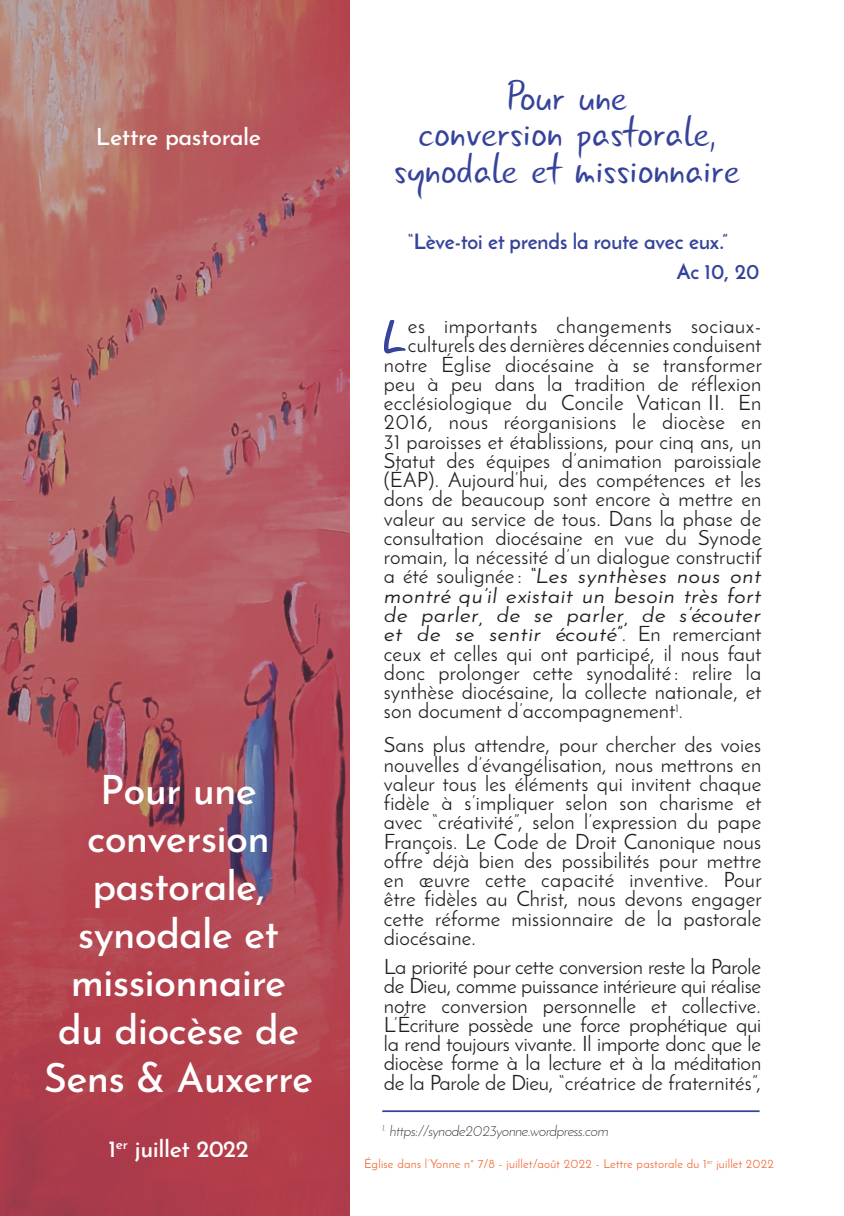
<style>
.page{position:relative;width:844px;height:1216px;background:#fff}
.page>*{position:absolute;margin:0;border:0;box-sizing:border-box;transform-origin:0 0}
.t1{font:43.75px/36.8px "Gunny Rewritten";color:#36439b;text-align:center}
.t2{font:500 40.07px/48.1px "Josefin Sans";letter-spacing:-.02em;color:#fff;text-align:center}
.t3{font:500 23.45px "Josefin Sans";letter-spacing:-.02em;color:#fff}
.t4{font:21px/19.2px "Josefin Sans";letter-spacing:.01em;color:#231f20;text-align:justify}
.t5{font:italic 21px "Josefin Sans";letter-spacing:.01em;color:#231f20}
.t6{font:700 21px/30.3px "Josefin Sans";color:#36439b}
.t7{font:italic 300 14.88px "Josefin Sans";letter-spacing:-.02em;color:#231f20}
.t8{font:12.25px "Josefin Sans";letter-spacing:.02em;color:#f2642f}
.s1{font-family:"Gunny Rewritten";font-size:44.62px;color:#36439b}
.s2{font-style:normal}
.s3{font-size:19.25px}
</style>
<div class="page">
<svg style="left:1px;top:0;width:348px;height:1215px;background:#b1575e"></svg>
<hr style="left:382px;top:1110px;width:377px;height:1px;background:#36439b">
<p class="t3" style="left:96px;top:119px;width:167px">Lettre pastorale</p>
<h2 class="t2" style="left:44px;top:762px;width:271px">Pour une conversion pastorale, synodale et missionnaire du diocèse de<br>Sens &amp; Auxerre</h2>
<p class="t3" style="left:108px;top:1131px;width:142px">1<sup>er</sup> juillet 2022</p>
<h1 class="t1" style="left:394px;top:79px;width:347px">Pour une<br>conversion pastorale, synodale et missionnaire</h1>
<p class="t6" style="left:676px;top:226px;width:84px;text-indent:-269px">“Lève-toi et prends la route avec eux.”<br>Ac 10, 20</p>
<p class="t4" style="left:384px;top:316px;width:379px"><span class="s1">L</span> es importants changements sociaux-</p>
<p class="t4" style="left:408px;top:335px;width:355px">culturels des dernières décennies conduisent</p>
<p class="t4" style="left:384px;top:354px;width:379px">notre Église diocésaine à se transformer</p>
<p class="t4" style="left:384px;top:373px;width:378px">peu à peu dans la tradition de réflexion</p>
<p class="t4" style="left:384px;top:393px;width:378px">ecclésiologique du Concile Vatican II. En</p>
<p class="t4" style="left:384px;top:412px;width:379px">2016, nous réorganisions le diocèse en</p>
<p class="t4" style="left:384px;top:431px;width:379px">31 paroisses et établissions, pour cinq ans, un</p>
<p class="t4" style="left:384px;top:451px;width:379px">Statut des équipes d’animation paroissiale</p>
<p class="t4" style="left:384px;top:470px;width:379px">(ÉAP). Aujourd’hui, des compétences et les</p>
<p class="t4" style="left:384px;top:489px;width:379px">dons de beaucoup sont encore à mettre en</p>
<p class="t4" style="left:384px;top:508px;width:379px">valeur au service de tous. Dans la phase de</p>
<p class="t4" style="left:384px;top:528px;width:379px">consultation diocésaine en vue du Synode</p>
<p class="t4" style="left:384px;top:547px;width:379px">romain, la nécessité d’un dialogue constructif</p>
<p class="t5" style="left:384px;top:558px;width:379px"><span class="s2">a été soulignée :</span> “Les synthèses nous ont</p>
<p class="t5" style="left:384px;top:577px;width:379px">montré qu’il existait un besoin très fort</p>
<p class="t5" style="left:384px;top:596px;width:379px">de parler, de se parler, de s’écouter</p>
<p class="t5" style="left:384px;top:616px;width:379px">et de se sentir écouté”<span class="s2">. En remerciant</span></p>
<p class="t4" style="left:384px;top:643px;width:379px">ceux et celles qui ont participé, il nous faut</p>
<p class="t4" style="left:384px;top:662px;width:379px">donc prolonger cette synodalité : relire la</p>
<p class="t4" style="left:384px;top:682px;width:379px">synthèse diocésaine, la collecte nationale, et</p>
<p class="t4" style="left:384px;top:701px;width:300px">son document d’accompagnement<sup>1</sup><span class="s3">.</span></p>
<p class="t4" style="left:384px;top:735px;width:379px">Sans plus attendre, pour chercher des voies nouvelles d’évangélisation, nous mettrons en valeur tous les éléments qui invitent chaque fidèle à s’impliquer selon son charisme et avec “créativité”, selon l’expression du pape François. Le Code de Droit Canonique nous offre déjà bien des possibilités pour mettre en œuvre cette capacité inventive. Pour être fidèles au Christ, nous devons engager cette réforme missionnaire de la pastorale diocésaine.</p>
<p class="t4" style="left:384px;top:957px;width:379px">La priorité pour cette conversion reste la Parole de Dieu, comme puissance intérieure qui réalise notre conversion personnelle et collective.<br>L’Écriture possède une force prophétique qui la rend toujours vivante. Il importe donc que le diocèse forme à la lecture et à la méditation de la Parole de Dieu, “créatrice de fraternités”,</p>
<p class="t7" style="left:382px;top:1122px;width:228px"><sup>1.</sup> https://synode2023yonne.wordpress.com</p>
<p class="t8" style="left:364px;top:1156px;width:411px">Église dans l’Yonne n° 7/8 - juillet/août 2022 - Lettre pastorale du 1<sup>er</sup> juillet 2022</p>
</div>
